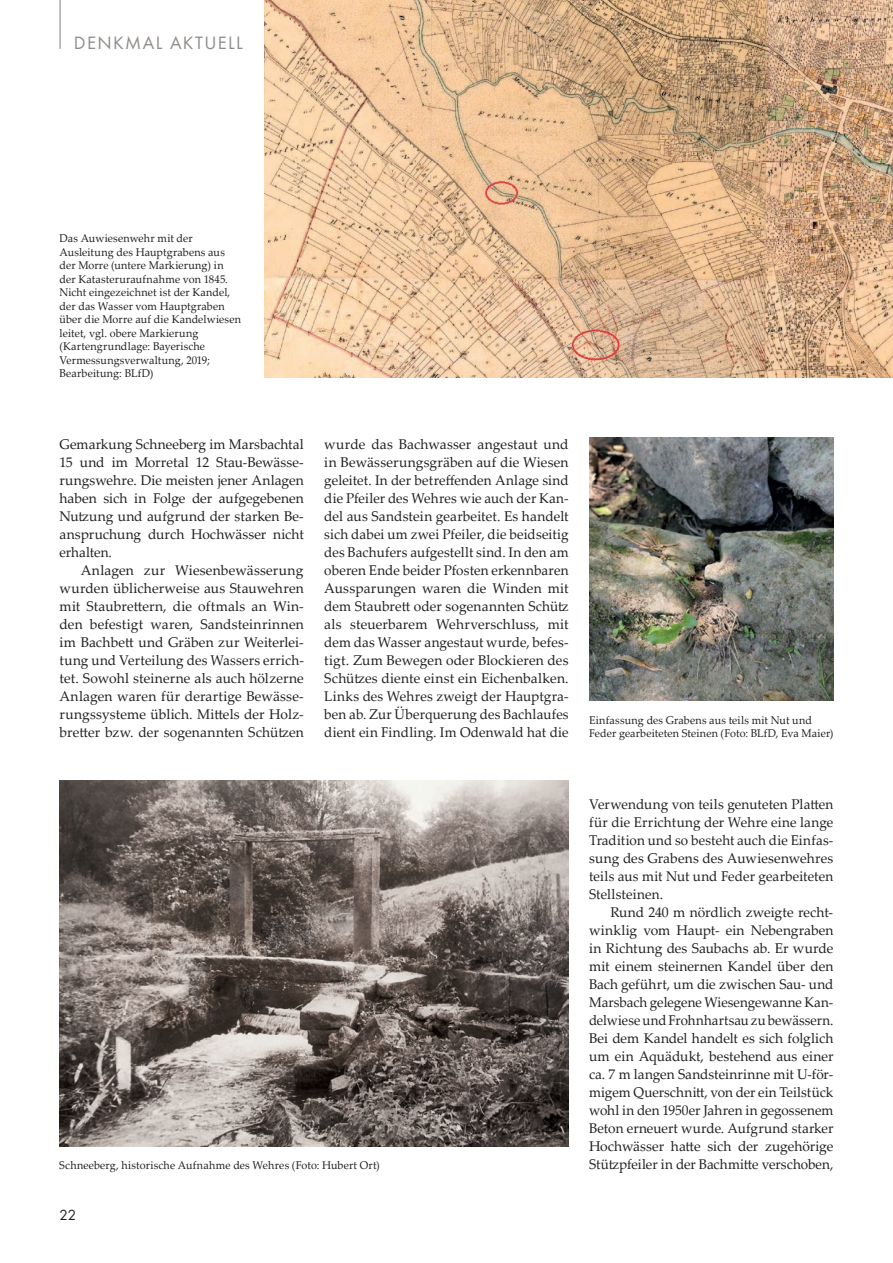
<style>
.page{position:relative;width:893px;height:1263px;background:#fff}
.page>*{position:absolute;margin:0;border:0;box-sizing:border-box;transform-origin:0 0}
.t1{font:16.5px "Futura ND Book";letter-spacing:.085em;color:#908c88}
.t2{font:14.1px/18px "Palatino Linotype";letter-spacing:.005em;color:#231f20;text-align:justify}
.t3{font:14.1px/18px "Palatino Linotype";letter-spacing:.005em;color:#231f20;text-align:justify;scale:.96 1}
.t4{font:13.5px "Futura ND Book";color:#231f20}
.t5{font:11.25px/13.5px "Palatino Linotype";letter-spacing:.01em;color:#231f20;scale:.96 1}
</style>
<div class="page">
<hr style="left:60px;top:0;width:1px;height:49px;background:#908c88">
<img style="left:265px;top:0;width:628px;height:377px">
<img style="left:589px;top:438px;width:244px;height:262px">
<img style="left:60px;top:780px;width:508px;height:366px">
<p class="t1" style="left:74px;top:32px;width:170px">DEN KMAL AKTUELL</p>
<p class="t5" style="left:60px;top:231px;width:191px">Das Auwiesenwehr mit der<br>Ausleitung des Hauptgrabens aus der Morre (untere Markierung) in der Katasteruraufnahme von 1845.<br>Nicht eingezeichnet ist der Kandel, der das Wasser vom Hauptgraben über die Morre auf die Kandelwiesen leitet, vgl. obere Markierung (Kartengrundlage: Bayerische<br>Vermessungsverwaltung, 2019;<br>Bearbeitung: BLfD)</p>
<p class="t2" style="left:60px;top:435px;width:246px">Gemarkung Schneeberg im Marsbachtal 15 und im Morretal 12 Stau-Bewässe&shy;rungswehre. Die meisten jener Anlagen haben sich in Folge der aufgegebenen Nutzung und aufgrund der starken Be&shy;anspruchung durch Hochwässer nicht erhalten.</p>
<p class="t2" style="left:60px;top:561px;width:246px;text-indent:21px">Anlagen zur Wiesenbewässerung wurden üblicherweise aus Stauwehren mit Staubrettern, die oftmals an Win&shy;den befestigt waren, Sandsteinrinnen im Bachbett und Gräben zur Weiterlei&shy;tung und Verteilung des Wassers errich&shy;tet. Sowohl steinerne als auch hölzerne Anlagen waren für derartige Bewässe&shy;rungssysteme üblich. Mittels der Holz&shy;bretter bzw. der sogenannten Schützen</p>
<p class="t2" style="left:324px;top:435px;width:246px">wurde das Bachwasser angestaut und in Bewässerungsgräben auf die Wiesen geleitet. In der betreffenden Anlage sind die Pfeiler des Wehres wie auch der Kan&shy;del aus Sandstein gearbeitet. Es handelt sich dabei um zwei Pfeiler, die beidseitig des Bachufers aufgestellt sind. In den am oberen Ende beider Pfosten erkennbaren Aussparungen waren die Winden mit dem Staubrett oder sogenannten Schütz als steuerbarem Wehrverschluss, mit dem das Wasser angestaut wurde, befes&shy;tigt. Zum Bewegen oder Blockieren des Schützes diente einst ein Eichenbalken.<br>Links des Wehres zweigt der Hauptgra&shy;ben ab. Zur Überquerung des Bachlaufes dient ein Findling. Im Odenwald hat die</p>
<p class="t5" style="left:589px;top:713px;width:256px">Einfassung des Grabens aus teils mit Nut und<br>Feder gearbeiteten Steinen (Foto: BLfD, Eva Maier)</p>
<p class="t5" style="left:59px;top:1158px;width:335px">Schneeberg, historische Aufnahme des Wehres (Foto: Hubert Ort)</p>
<p class="t4" style="left:60px;top:1207px;width:18px">22</p>
<p class="t3" style="left:589px;top:795px;width:256px">Verwendung von teils genuteten Platten für die Errichtung der Wehre eine lange Tradition und so besteht auch die Einfas&shy;sung des Grabens des Auwiesenwehres teils aus mit Nut und Feder gearbeiteten Stellsteinen.</p>
<p class="t2" style="left:589px;top:903px;width:246px;text-indent:21px">Rund 240 m nördlich zweigte recht&shy;winklig vom Haupt- ein Nebengraben in Richtung des Saubachs ab. Er wurde mit einem steinernen Kandel über den Bach geführt, um die zwischen Sau- und Marsbach gelegene Wiesengewanne Kan&shy;delwiese und Frohnhartsau zu bewässern.<br>Bei dem Kandel handelt es sich folglich um ein Aquädukt, bestehend aus einer ca. 7 m langen Sandsteinrinne mit U-för&shy;migem Querschnitt, von der ein Teilstück wohl in den 1950er Jahren in gegossenem Beton erneuert wurde. Aufgrund starker Hochwässer hatte sich der zugehörige Stützpfeiler in der Bachmitte verschoben,</p>
</div>
